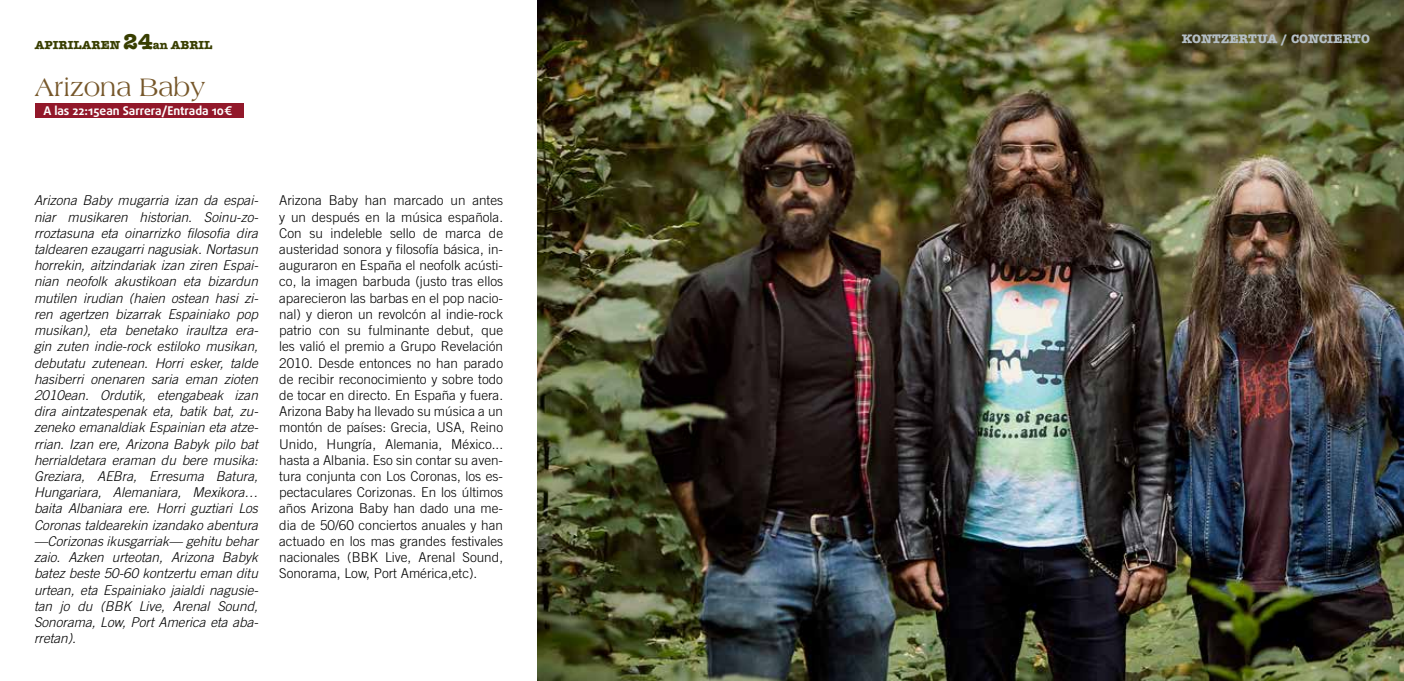
<style>
.page{position:relative;width:1404px;height:681px;background:#fff}
.page>*{position:absolute;margin:0;border:0;box-sizing:border-box;transform-origin:0 0}
.t1{font:27px "Americana";color:#76572a;scale:.92 1}
.t2{font:italic 300 13.5px/16.2px "Trade Gothic";color:#000;text-align:justify}
.t3{font:300 13.5px/16.2px "Trade Gothic";color:#000;text-align:justify}
.t4{font:700 12.75px "American Typewriter";color:#b5bfc6}
.t5{font:700 12px "Daxline Pro";color:#fff}
.t6{font:700 12px "American Typewriter";color:#383e00}
.s1{font-size:22.5px}
</style>
<div class="page">
<img style="left:537px;top:0;width:866px;height:680px">
<div style="left:35px;top:104px;width:208px;height:14px;background:#92182a"></div>
<p class="t6" style="left:35px;top:35px;width:179px">APIRILAREN <span class="s1">24</span>an ABRIL</p>
<h1 class="t1" style="left:35px;top:72px;width:187px">Arizona Baby</h1>
<p class="t5" style="left:43px;top:103px;width:190px">A las 22:15ean Sarrera/Entrada 10€</p>
<p class="t2" style="left:34px;top:192px;width:225px">Arizona Baby mugarria izan da espai&shy;niar musikaren historian. Soinu-zo&shy;rroztasuna eta oinarrizko filosofia dira taldearen ezaugarri nagusiak. Nortasun horrekin, aitzindariak izan ziren Espai&shy;nian neofolk akustikoan eta bizardun mutilen irudian (haien ostean hasi zi&shy;ren agertzen bizarrak Espainiako pop musikan), eta benetako iraultza era&shy;gin zuten indie-rock estiloko musikan, debutatu zutenean. Horri esker, talde hasiberri onenaren saria eman zioten 2010ean. Ordutik, etengabeak izan dira aintzatespenak eta, batik bat, zu&shy;zeneko emanaldiak Espainian eta atze&shy;rrian. Izan ere, Arizona Babyk pilo bat herrialdetara eraman du bere musika:<br>Greziara, AEBra, Erresuma Batura, Hungariara, Alemaniara, Mexikora… baita Albaniara ere. Horri guztiari Los Coronas taldearekin izandako abentura —Corizonas ikusgarriak— gehitu behar zaio. Azken urteotan, Arizona Babyk batez beste 50-60 kontzertu eman ditu urtean, eta Espainiako jaialdi nagusie&shy;tan jo du (BBK Live, Arenal Sound, Sonorama, Low, Port America eta aba&shy;rretan).</p>
<p class="t3" style="left:279px;top:192px;width:225px">Arizona Baby han marcado un antes y un después en la música española.<br>Con su indeleble sello de marca de austeridad sonora y filosofía básica, in&shy;auguraron en España el neofolk acústi&shy;co, la imagen barbuda (justo tras ellos aparecieron las barbas en el pop nacio&shy;nal) y dieron un revolcón al indie-rock patrio con su fulminante debut, que les valió el premio a Grupo Revelación 2010. Desde entonces no han parado de recibir reconocimiento y sobre todo de tocar en directo. En España y fuera.<br>Arizona Baby ha llevado su música a un montón de países: Grecia, USA, Reino Unido, Hungría, Alemania, México... hasta a Albania. Eso sin contar su aven&shy;tura conjunta con Los Coronas, los es&shy;pectaculares Corizonas. En los últimos años Arizona Baby han dado una me&shy;dia de 50/60 conciertos anuales y han actuado en los mas grandes festivales nacionales (BBK Live, Arenal Sound, Sonorama, Low, Port América,etc).</p>
<p class="t4" style="left:1181px;top:27px;width:189px">KONTZERTUA / CONCIERTO</p>
</div>
